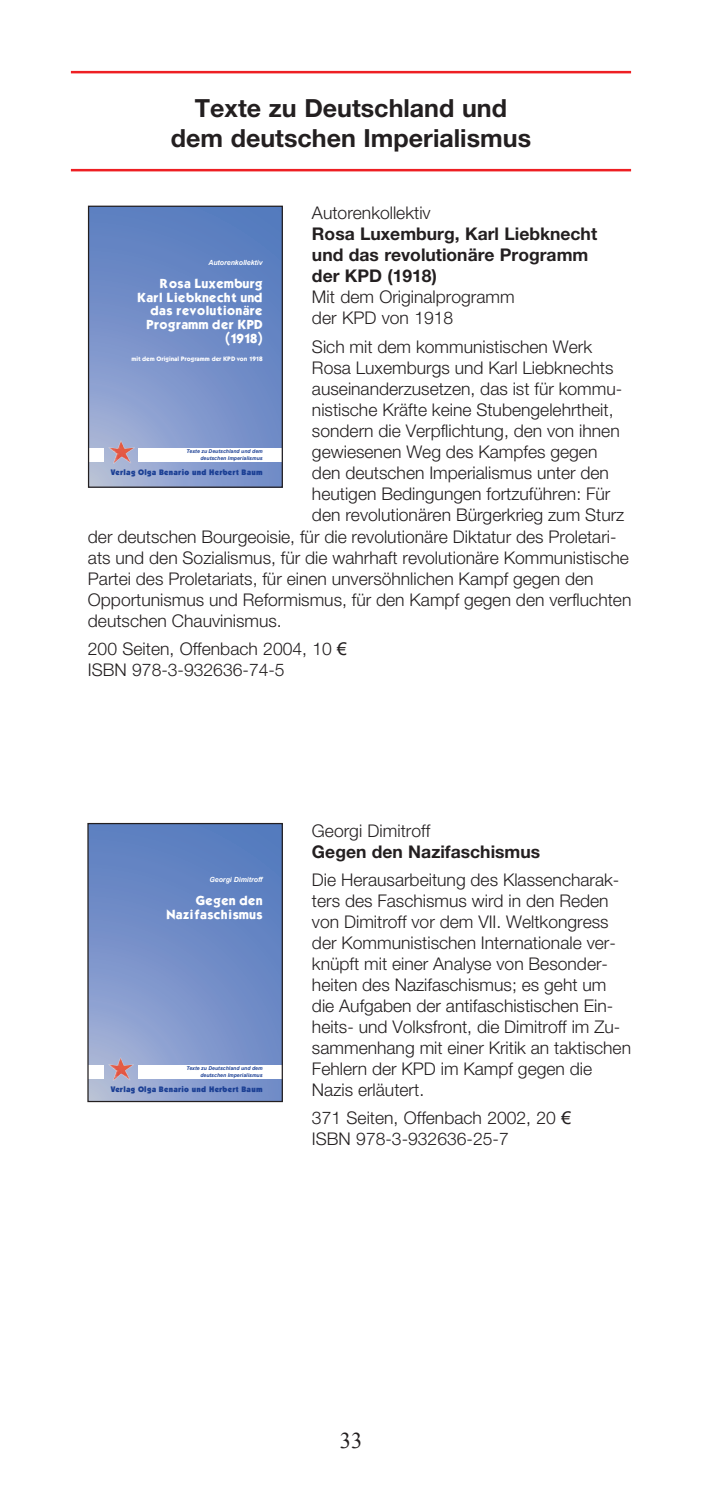
<style>
.page{position:relative;width:702px;height:1489px;background:#fff}
.page>*{position:absolute;margin:0;border:0;box-sizing:border-box;transform-origin:0 0}
.t1{font:700 25px/30px "Helvetica Neue";color:#231f20;text-align:center}
.t2{font:22.5px "Times New Roman";color:#231f20}
.t3{font:300 17.5px/21px "Helvetica Neue";color:#231f20}
.t4{font:700 17.5px/21px "Helvetica Neue";color:#231f20}
.t5{font:11.25px/13.5px "Kabel Bd";color:#fff;text-align:right}
.t6{font:900 8px "Kabel IT Cby BT";letter-spacing:.04em;color:#1b3f94}
.t7{font:italic 700 7px "Arial";color:#fff}
.t8{font:700 6.5px "Kabel Itc TEE";color:#fff}
.t9{font:italic 700 5.25px/6.2px "Arial";letter-spacing:.01em;color:#1b3f94;text-align:right}
.s1{font-family:"Arial";font-weight:400}
</style>
<div class="page">
<svg style="left:89px;top:824px;width:192px;height:276px;background:#758fc8"></svg>
<div style="left:138px;top:1065px;width:144px;height:13px;background:#fff"></div>
<img style="left:108px;top:1057px;width:26px;height:23px">
<div style="left:88px;top:1065px;width:16px;height:13px;background:#fff"></div>
<div style="left:87px;top:822px;width:196px;height:280px;border:1px solid #231f20"></div>
<svg style="left:90px;top:208px;width:191px;height:278px;background:#748fc8"></svg>
<div style="left:138px;top:448px;width:144px;height:13px;background:#fff"></div>
<img style="left:108px;top:440px;width:26px;height:23px">
<div style="left:88px;top:448px;width:16px;height:13px;background:#fff"></div>
<div style="left:88px;top:206px;width:195px;height:282px;border:1px solid #231f20"></div>
<hr style="left:71px;top:71px;width:560px;height:2px;background:#ee1f23">
<hr style="left:71px;top:169px;width:560px;height:2px;background:#ee1f23">
<h1 class="t1" style="left:171px;top:92px;width:362px">Texte zu Deutschland und dem deutschen Imperialismus</h1>
<p class="t7" style="left:208px;top:258px;width:56px">Autorenkollektiv</p>
<p class="t5" style="left:137px;top:276px;width:127px">Rosa Luxemburg<br>Karl Liebknecht und das revolutionäre<br>Programm der KPD (1918)</p>
<p class="t8" style="left:131px;top:355px;width:133px">mit dem Original Programm der KPD von 1918</p>
<p class="t9" style="left:186px;top:448px;width:78px">Texte zu Deutschland und dem deutschen Imperialismus</p>
<p class="t6" style="left:111px;top:467px;width:153px">Verlag Olga Benario und Herbert Baum</p>
<p class="t3" style="left:312px;top:202px;width:120px">Autorenkollektiv</p>
<p class="t4" style="left:312px;top:223px;width:287px">Rosa Luxemburg, Karl Liebknecht und das revolutionäre Programm der KPD (1918)</p>
<p class="t3" style="left:312px;top:286px;width:204px">Mit dem Originalprogramm der KPD von 1918</p>
<p class="t3" style="left:312px;top:335px;width:314px">Sich mit dem kommunistischen Werk Rosa Luxemburgs und Karl Liebknechts auseinanderzusetzen, das ist für kommu&shy;nistische Kräfte keine Stubengelehrtheit, sondern die Verpflichtung, den von ihnen gewiesenen Weg des Kampfes gegen den deutschen Imperialismus unter den heutigen Bedingungen fortzuführen: Für den revolutionären Bürgerkrieg zum Sturz</p>
<p class="t3" style="left:88px;top:525px;width:545px">der deutschen Bourgeoisie, für die revolutionäre Diktatur des Proletari&shy;ats und den Sozialismus, für die wahrhaft revolutionäre Kommunistische Partei des Proletariats, für einen unversöhnlichen Kampf gegen den Opportunismus und Reformismus, für den Kampf gegen den verfluchten deutschen Chauvinismus.</p>
<p class="t3" style="left:88px;top:637px;width:260px">200 Seiten, Offenbach 2004, 10 <span class="s1">€<br></span>ISBN 978-3-932636-74-5</p>
<p class="t7" style="left:209px;top:875px;width:55px">Georgi Dimitroff</p>
<p class="t5" style="left:166px;top:893px;width:97px">Gegen den<br>Nazifaschismus</p>
<p class="t9" style="left:186px;top:1065px;width:78px">Texte zu Deutschland und dem deutschen Imperialismus</p>
<p class="t6" style="left:111px;top:1084px;width:153px">Verlag Olga Benario und Herbert Baum</p>
<p class="t3" style="left:312px;top:819px;width:120px">Georgi Dimitroff</p>
<p class="t4" style="left:312px;top:840px;width:230px">Gegen den Nazifaschismus</p>
<p class="t3" style="left:312px;top:868px;width:320px">Die Herausarbeitung des Klassencharak&shy;ters des Faschismus wird in den Reden von Dimitroff vor dem VII. Weltkongress der Kommunistischen Internationale ver&shy;knüpft mit einer Analyse von Besonder&shy;heiten des Nazifaschismus; es geht um die Aufgaben der antifaschistischen Ein&shy;heits- und Volksfront, die Dimitroff im Zu&shy;sammenhang mit einer Kritik an taktischen Fehlern der KPD im Kampf gegen die Nazis erläutert.</p>
<p class="t3" style="left:312px;top:1106px;width:260px">371 Seiten, Offenbach 2002, 20 <span class="s1">€<br></span>ISBN 978-3-932636-25-7</p>
<p class="t2" style="left:340px;top:1424px;width:24px">33</p>
</div>
